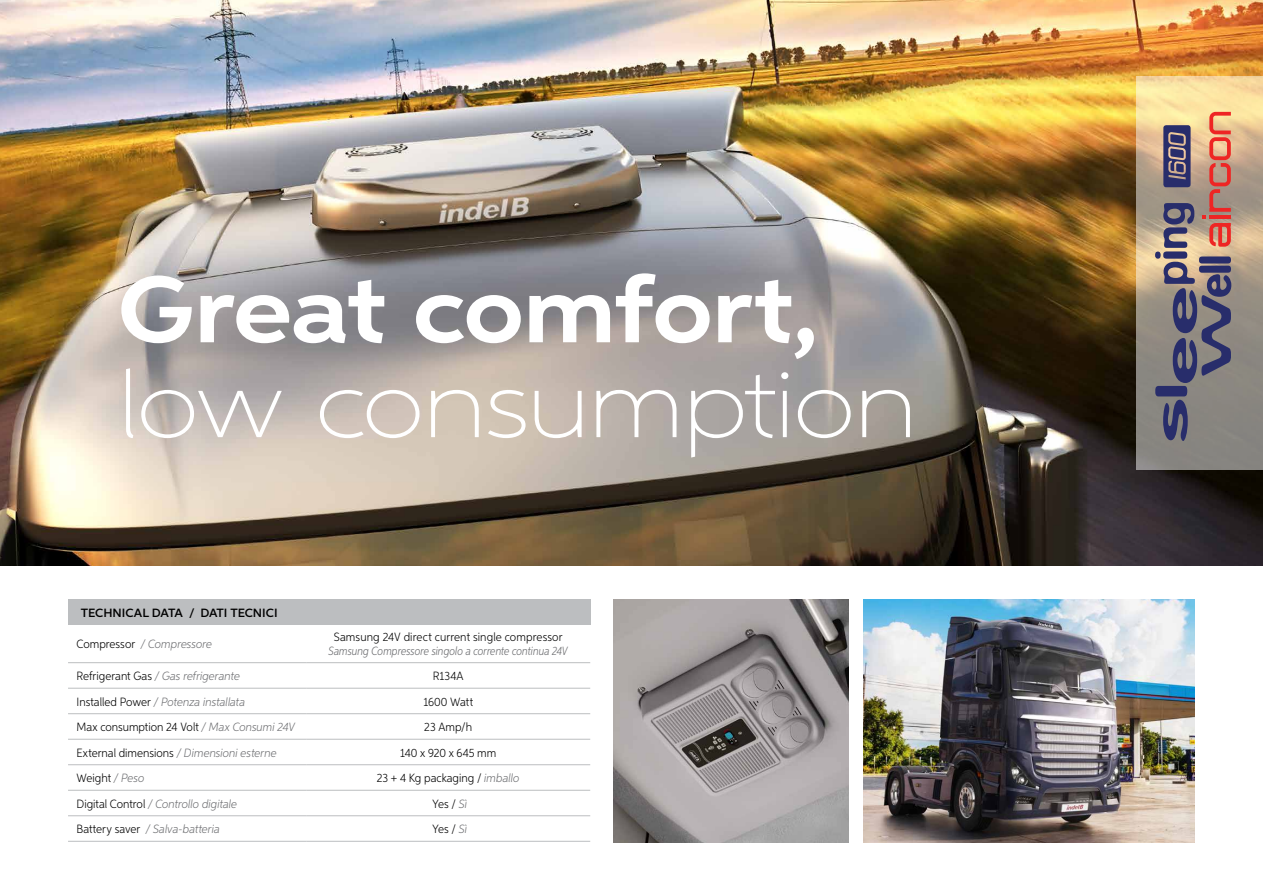
<style>
.page{position:relative;width:1263px;height:893px;background:#fff}
.page>*{position:absolute;margin:0;border:0;box-sizing:border-box;transform-origin:0 0}
.t1{font:100 94.65px "Aspira X Wide";letter-spacing:-.03em;color:#fff}
.t2{font:700 94.65px "Aspira X Wide";letter-spacing:-.015em;color:#fff}
.t3{font:300 12px "Aspira Nar";letter-spacing:.005em;color:#000}
.t4{font:italic 300 12px "Aspira Nar";color:#6d6e71}
.t5{font:italic 300 12px "Aspira X Nar";color:#6d6e71}
.t6{font:600 12px "Aspira Wide";letter-spacing:-.005em;color:#000}
.s1{font-style:normal;color:#000}
.s2{font-style:italic;color:#6d6e71}
</style>
<div class="page">
<img style="left:0;top:0;width:1263px;height:565px">
<svg style="left:1136px;top:76px;width:127px;height:393px;background:#b5a68c"></svg>
<img style="left:613px;top:599px;width:235px;height:243px">
<img style="left:863px;top:599px;width:332px;height:243px">
<div style="left:68px;top:599px;width:522px;height:25px;background:#bcbec0"></div>
<hr style="left:68px;top:624px;width:238px;height:1px;background:#bcbec0">
<hr style="left:306px;top:624px;width:284px;height:1px;background:#bcbec0">
<hr style="left:68px;top:662px;width:238px;height:1px;background:#bcbec0">
<hr style="left:306px;top:662px;width:284px;height:1px;background:#bcbec0">
<hr style="left:68px;top:688px;width:238px;height:1px;background:#bcbec0">
<hr style="left:306px;top:688px;width:284px;height:1px;background:#bcbec0">
<hr style="left:68px;top:713px;width:238px;height:1px;background:#bcbec0">
<hr style="left:306px;top:713px;width:284px;height:1px;background:#bcbec0">
<hr style="left:68px;top:739px;width:238px;height:1px;background:#bcbec0">
<hr style="left:306px;top:739px;width:284px;height:1px;background:#bcbec0">
<hr style="left:68px;top:764px;width:238px;height:1px;background:#bcbec0">
<hr style="left:306px;top:764px;width:284px;height:1px;background:#bcbec0">
<hr style="left:68px;top:790px;width:238px;height:1px;background:#bcbec0">
<hr style="left:306px;top:790px;width:284px;height:1px;background:#bcbec0">
<hr style="left:68px;top:815px;width:238px;height:1px;background:#bcbec0">
<hr style="left:306px;top:815px;width:284px;height:1px;background:#bcbec0">
<hr style="left:68px;top:841px;width:238px;height:1px;background:#bcbec0">
<hr style="left:306px;top:841px;width:284px;height:1px;background:#bcbec0">
<svg style="left:1155px;top:112px;width:76px;height:329px;background:#8d7a7c"></svg>
<h1 class="t2" style="left:117px;top:252px;width:703px">Great comfort,</h1>
<h1 class="t1" style="left:117px;top:348px;width:802px">low consumption</h1>
<p class="t6" style="left:81px;top:606px;width:198px">TECHNICAL DATA / DATI TECNICI</p>
<p class="t4" style="left:77px;top:637px;width:137px"><span class="s1">Compressor</span> / Compressore</p>
<p class="t3" style="left:334px;top:630px;width:230px">Samsung 24V direct current single compressor</p>
<p class="t5" style="left:329px;top:644px;width:241px">Samsung Compressore singolo a corrente continua 24V</p>
<p class="t4" style="left:77px;top:669px;width:165px"><span class="s1">Refrigerant Gas</span> / Gas refrigerante</p>
<p class="t3" style="left:433px;top:669px;width:32px">R134A</p>
<p class="t4" style="left:77px;top:694px;width:170px"><span class="s1">Installed Power</span> / Potenza installata</p>
<p class="t3" style="left:423px;top:694px;width:51px">1600 Watt</p>
<p class="t3" style="left:77px;top:720px;width:220px">Max consumption 24 Volt <span class="s2">/ Max Consumi 24V</span></p>
<p class="t3" style="left:424px;top:720px;width:49px">23 Amp/h</p>
<p class="t3" style="left:77px;top:745px;width:202px">External dimensions <span class="s2">/ Dimensioni esterne</span></p>
<p class="t3" style="left:400px;top:745px;width:98px">140 x 920 x 645 mm</p>
<p class="t3" style="left:77px;top:771px;width:69px">Weight <span class="s2">/ Peso</span></p>
<p class="t3" style="left:377px;top:771px;width:144px">23 + 4 Kg packaging / <span class="s2">imballo</span></p>
<p class="t4" style="left:77px;top:796px;width:162px"><span class="s1">Digital Control</span> / Controllo digitale</p>
<p class="t3" style="left:432px;top:796px;width:37px">Yes / <span class="s2">Sì</span></p>
<p class="t4" style="left:77px;top:822px;width:145px"><span class="s1">Battery saver</span> / Salva-batteria</p>
<p class="t3" style="left:432px;top:822px;width:37px">Yes / <span class="s2">Sì</span></p>
</div>
